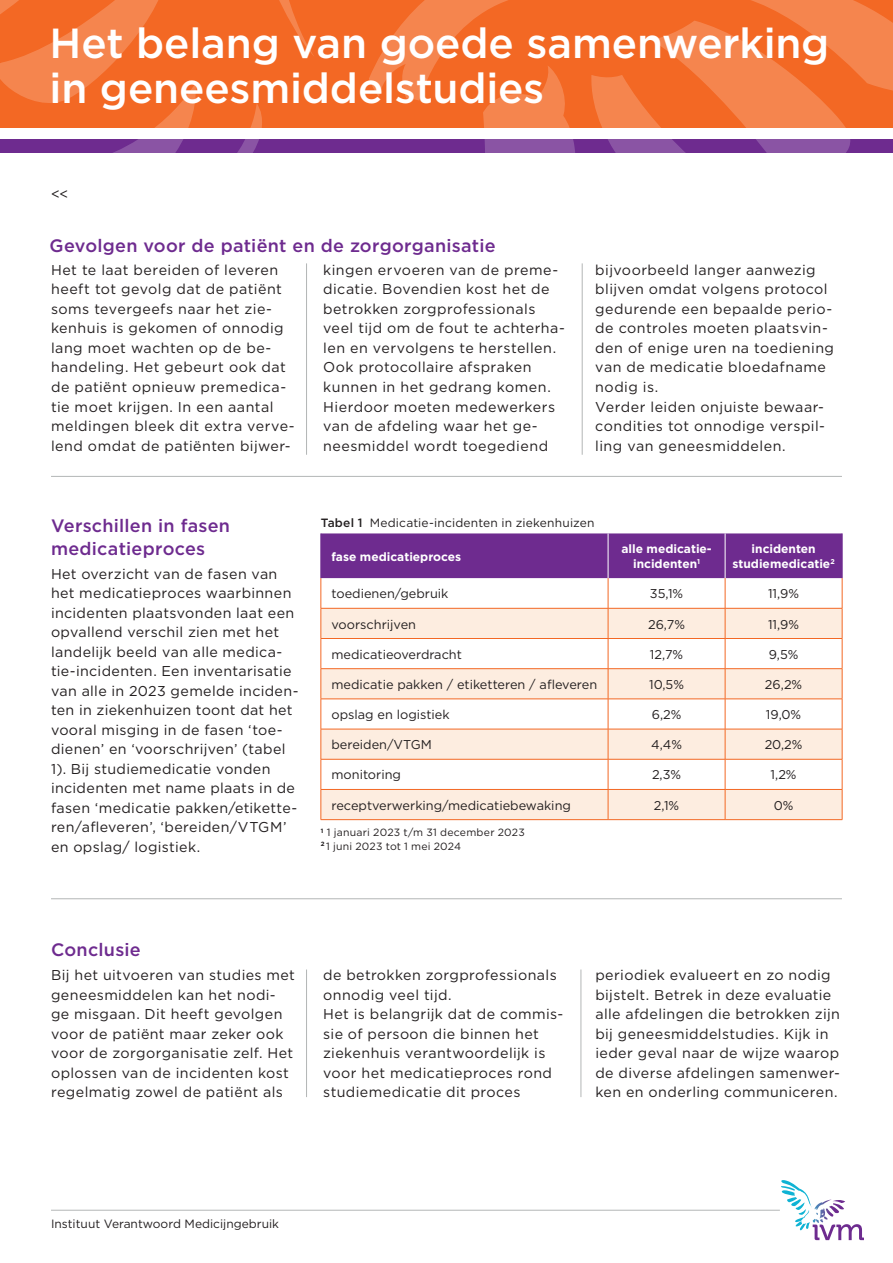
<style>
.page{position:relative;width:893px;height:1263px;background:#fff}
.page>*{position:absolute;margin:0;border:0;box-sizing:border-box;transform-origin:0 0}
.t1{font:500 42px/45px "Gotham";letter-spacing:-.005em;color:#fff}
.tabel_linker_kolom{font:500 18px/22.5px "Gotham";letter-spacing:.015em;color:#6e2b8f}
.tabel_linker_kolom-2{font:14.25px/19.5px "Gotham";letter-spacing:.03em;color:#231f20}
.tabel_tekst{font:12.75px "Gotham";color:#231f20}
.bijschrift{font:12px "Gotham";color:#231f20}
.tabel_kop{font:700 12px/14.4px "Gotham";color:#fff;text-align:center}
.t2{font:10.5px "Gotham";letter-spacing:.02em;color:#231f20}
.s1{font-weight:500}
</style>
<div class="page">
<svg style="left:781px;top:1180px;width:83px;height:60px"></svg>
<svg style="left:0;top:0;width:893px;height:153px;background:#e97649"></svg>
<hr style="left:51px;top:1210px;width:729px;height:1px;background:#b3b6b6">
<hr style="left:306px;top:263px;width:1px;height:192px;background:#b3b6b6">
<hr style="left:582px;top:263px;width:1px;height:192px;background:#b3b6b6">
<hr style="left:306px;top:969px;width:1px;height:128px;background:#b3b6b6">
<hr style="left:581px;top:969px;width:1px;height:128px;background:#b3b6b6">
<div style="left:322px;top:533px;width:520px;height:45px;background:#6e2b8f"></div>
<svg style="left:322px;top:609px;width:520px;height:210px;fill:#fdede0"></svg>
<hr style="left:608px;top:533px;width:1px;height:45px;background:#fff">
<hr style="left:725px;top:533px;width:1px;height:45px;background:#fff">
<hr style="left:608px;top:578px;width:1px;height:30px;background:#f36824">
<hr style="left:725px;top:578px;width:1px;height:30px;background:#f36824">
<hr style="left:321px;top:608px;width:287px;height:1px;background:#f36824">
<hr style="left:608px;top:608px;width:117px;height:1px;background:#f36824">
<hr style="left:608px;top:608px;width:1px;height:30px;background:#f36824">
<hr style="left:725px;top:608px;width:117px;height:1px;background:#f36824">
<hr style="left:725px;top:608px;width:1px;height:30px;background:#f36824">
<hr style="left:321px;top:638px;width:287px;height:1px;background:#f36824">
<hr style="left:608px;top:638px;width:117px;height:1px;background:#f36824">
<svg style="left:608px;top:639px;width:1px;height:29px"></svg>
<hr style="left:725px;top:638px;width:117px;height:1px;background:#f36824">
<svg style="left:725px;top:639px;width:1px;height:29px"></svg>
<hr style="left:321px;top:668px;width:287px;height:1px;background:#f36824">
<hr style="left:608px;top:668px;width:117px;height:1px;background:#f36824">
<hr style="left:608px;top:669px;width:1px;height:30px;background:#f36824">
<hr style="left:725px;top:668px;width:117px;height:1px;background:#f36824">
<hr style="left:725px;top:669px;width:1px;height:30px;background:#f36824">
<hr style="left:321px;top:699px;width:287px;height:1px;background:#f36824">
<hr style="left:608px;top:699px;width:117px;height:1px;background:#f36824">
<hr style="left:608px;top:699px;width:1px;height:30px;background:#f36824">
<hr style="left:725px;top:699px;width:117px;height:1px;background:#f36824">
<hr style="left:725px;top:699px;width:1px;height:30px;background:#f36824">
<hr style="left:321px;top:729px;width:287px;height:1px;background:#f36824">
<hr style="left:608px;top:729px;width:117px;height:1px;background:#f36824">
<hr style="left:608px;top:729px;width:1px;height:30px;background:#f36824">
<hr style="left:725px;top:729px;width:117px;height:1px;background:#f36824">
<hr style="left:725px;top:729px;width:1px;height:30px;background:#f36824">
<hr style="left:321px;top:759px;width:287px;height:1px;background:#f36824">
<hr style="left:608px;top:759px;width:117px;height:1px;background:#f36824">
<hr style="left:608px;top:759px;width:1px;height:30px;background:#f36824">
<hr style="left:725px;top:759px;width:117px;height:1px;background:#f36824">
<hr style="left:725px;top:759px;width:1px;height:30px;background:#f36824">
<hr style="left:321px;top:789px;width:287px;height:1px;background:#f36824">
<hr style="left:608px;top:789px;width:117px;height:1px;background:#f36824">
<svg style="left:608px;top:790px;width:1px;height:29px"></svg>
<hr style="left:725px;top:789px;width:117px;height:1px;background:#f36824">
<svg style="left:725px;top:790px;width:1px;height:29px"></svg>
<hr style="left:321px;top:819px;width:287px;height:1px;background:#f36824">
<hr style="left:608px;top:819px;width:117px;height:1px;background:#f36824">
<hr style="left:725px;top:819px;width:117px;height:1px;background:#f36824">
<hr style="left:321px;top:578px;width:1px;height:30px;background:#f36824">
<hr style="left:842px;top:578px;width:1px;height:30px;background:#f36824">
<hr style="left:321px;top:608px;width:1px;height:30px;background:#f36824">
<hr style="left:842px;top:608px;width:1px;height:30px;background:#f36824">
<svg style="left:321px;top:639px;width:1px;height:29px"></svg>
<svg style="left:842px;top:639px;width:1px;height:29px"></svg>
<hr style="left:321px;top:669px;width:1px;height:30px;background:#f36824">
<hr style="left:842px;top:669px;width:1px;height:30px;background:#f36824">
<hr style="left:321px;top:699px;width:1px;height:30px;background:#f36824">
<hr style="left:842px;top:699px;width:1px;height:30px;background:#f36824">
<hr style="left:321px;top:729px;width:1px;height:30px;background:#f36824">
<hr style="left:842px;top:729px;width:1px;height:30px;background:#f36824">
<hr style="left:321px;top:759px;width:1px;height:30px;background:#f36824">
<hr style="left:842px;top:759px;width:1px;height:30px;background:#f36824">
<svg style="left:321px;top:790px;width:1px;height:29px"></svg>
<svg style="left:842px;top:790px;width:1px;height:29px"></svg>
<hr style="left:321px;top:533px;width:1px;height:45px;background:#6e2b8f">
<hr style="left:842px;top:533px;width:1px;height:45px;background:#6e2b8f">
<hr style="left:51px;top:476px;width:791px;height:1px;background:#b3b6b6">
<hr style="left:51px;top:898px;width:791px;height:1px;background:#b3b6b6">
<p class="t1" style="left:50px;top:20px;width:781px">Het belang van goede samenwerking in geneesmiddelstudies</p>
<p class="tabel_linker_kolom-2" style="left:51px;top:183px;width:19px">&lt;&lt;</p>
<p class="tabel_linker_kolom" style="left:50px;top:234px;width:448px">Gevolgen voor de patiënt en de zorgorganisatie</p>
<p class="tabel_linker_kolom-2" style="left:51px;top:260px;width:245px">Het te laat bereiden of leveren heeft tot gevolg dat de patiënt soms tevergeefs naar het zie&shy;kenhuis is gekomen of onnodig lang moet wachten op de be&shy;handeling. Het gebeurt ook dat de patiënt opnieuw premedica&shy;tie moet krijgen. In een aantal meldingen bleek dit extra verve&shy;lend omdat de patiënten bijwer-</p>
<p class="tabel_linker_kolom-2" style="left:323px;top:260px;width:243px">kingen ervoeren van de preme&shy;dicatie. Bovendien kost het de betrokken zorgprofessionals veel tijd om de fout te achterha&shy;len en vervolgens te herstellen.<br>Ook protocollaire afspraken kunnen in het gedrang komen.<br>Hierdoor moeten medewerkers van de afdeling waar het ge&shy;neesmiddel wordt toegediend</p>
<p class="tabel_linker_kolom-2" style="left:595px;top:260px;width:240px">bijvoorbeeld langer aanwezig blijven omdat volgens protocol gedurende een bepaalde perio&shy;de controles moeten plaatsvin&shy;den of enige uren na toediening van de medicatie bloedafname nodig is.</p>
<p class="tabel_linker_kolom-2" style="left:595px;top:396px;width:231px;text-align:justify">Verder leiden onjuiste bewaar&shy;condities tot onnodige verspil&shy;ling van geneesmiddelen.</p>
<p class="tabel_linker_kolom" style="left:51px;top:514px;width:181px">Verschillen in fasen medicatieproces</p>
<p class="tabel_linker_kolom-2" style="left:51px;top:563px;width:249px">Het overzicht van de fasen van het medicatieproces waarbinnen incidenten plaatsvonden laat een opvallend verschil zien met het landelijk beeld van alle medica&shy;tie-incidenten. Een inventarisatie van alle in 2023 gemelde inciden&shy;ten in ziekenhuizen toont dat het vooral misging in de fasen ‘toe&shy;dienen’ en ‘voorschrijven’ (tabel<br>1). Bij studiemedicatie vonden incidenten met name plaats in de fasen ‘medicatie pakken/etikette&shy;ren/afleveren’, ‘bereiden/VTGM’ en opslag/ logistiek.</p>
<p class="bijschrift" style="left:321px;top:515px;width:275px"><span class="s1">Tabel 1</span> Medicatie-incidenten in ziekenhuizen</p>
<p class="tabel_kop" style="left:331px;top:549px;width:131px">fase medicatieproces</p>
<p class="tabel_kop" style="left:621px;top:542px;width:92px">alle medicatie&shy;incidenten<sup>1</sup></p>
<p class="tabel_kop" style="left:732px;top:542px;width:104px">incidenten studiemedicatie<sup>2</sup></p>
<p class="tabel_tekst" style="left:331px;top:586px;width:119px">toedienen/gebruik</p>
<p class="tabel_tekst" style="left:650px;top:586px;width:35px">35,1%</p>
<p class="tabel_tekst" style="left:768px;top:586px;width:33px">11,9%</p>
<p class="tabel_tekst" style="left:331px;top:616px;width:86px">voorschrijven</p>
<p class="tabel_tekst" style="left:648px;top:616px;width:38px">26,7%</p>
<p class="tabel_tekst" style="left:768px;top:616px;width:33px">11,9%</p>
<p class="tabel_tekst" style="left:331px;top:646px;width:132px">medicatieoverdracht</p>
<p class="tabel_tekst" style="left:650px;top:646px;width:35px">12,7%</p>
<p class="tabel_tekst" style="left:769px;top:646px;width:31px">9,5%</p>
<p class="tabel_tekst" style="left:331px;top:676px;width:267px">medicatie pakken / etiketteren / afleveren</p>
<p class="tabel_tekst" style="left:649px;top:676px;width:36px">10,5%</p>
<p class="tabel_tekst" style="left:765px;top:676px;width:39px">26,2%</p>
<p class="tabel_tekst" style="left:331px;top:706px;width:120px">opslag en logistiek</p>
<p class="tabel_tekst" style="left:652px;top:706px;width:31px">6,2%</p>
<p class="tabel_tekst" style="left:766px;top:706px;width:37px">19,0%</p>
<p class="tabel_tekst" style="left:331px;top:737px;width:102px">bereiden/VTGM</p>
<p class="tabel_tekst" style="left:651px;top:737px;width:32px">4,4%</p>
<p class="tabel_tekst" style="left:765px;top:737px;width:39px">20,2%</p>
<p class="tabel_tekst" style="left:331px;top:767px;width:71px">monitoring</p>
<p class="tabel_tekst" style="left:652px;top:767px;width:31px">2,3%</p>
<p class="tabel_tekst" style="left:771px;top:767px;width:27px">1,2%</p>
<p class="tabel_tekst" style="left:331px;top:797px;width:241px">receptverwerking/medicatiebewaking</p>
<p class="tabel_tekst" style="left:654px;top:797px;width:27px">2,1%</p>
<p class="tabel_tekst" style="left:774px;top:797px;width:21px">0%</p>
<p class="t2" style="left:321px;top:826px;width:206px"><sup>1</sup> 1 januari 2023 t/m 31 december 2023</p>
<p class="t2" style="left:321px;top:839px;width:142px"><sup>2</sup> 1 juni 2023 tot 1 mei 2024</p>
<p class="tabel_linker_kolom" style="left:51px;top:938px;width:91px">Conclusie</p>
<p class="tabel_linker_kolom-2" style="left:51px;top:965px;width:246px">Bij het uitvoeren van studies met geneesmiddelen kan het nodi&shy;ge misgaan. Dit heeft gevolgen voor de patiënt maar zeker ook voor de zorgorganisatie zelf. Het oplossen van de incidenten kost regelmatig zowel de patiënt als</p>
<p class="tabel_linker_kolom-2" style="left:323px;top:965px;width:235px">de betrokken zorgprofessionals onnodig veel tijd.</p>
<p class="tabel_linker_kolom-2" style="left:323px;top:1004px;width:241px">Het is belangrijk dat de commis&shy;sie of persoon die binnen het ziekenhuis verantwoordelijk is voor het medicatieproces rond studiemedicatie dit proces</p>
<p class="tabel_linker_kolom-2" style="left:595px;top:965px;width:246px">periodiek evalueert en zo nodig bijstelt. Betrek in deze evaluatie alle afdelingen die betrokken zijn bij geneesmiddelstudies. Kijk in ieder geval naar de wijze waarop de diverse afdelingen samenwer&shy;ken en onderling communiceren.</p>
<p class="bijschrift" style="left:51px;top:1215px;width:230px">Instituut Verantwoord Medicijngebruik</p>
</div>
